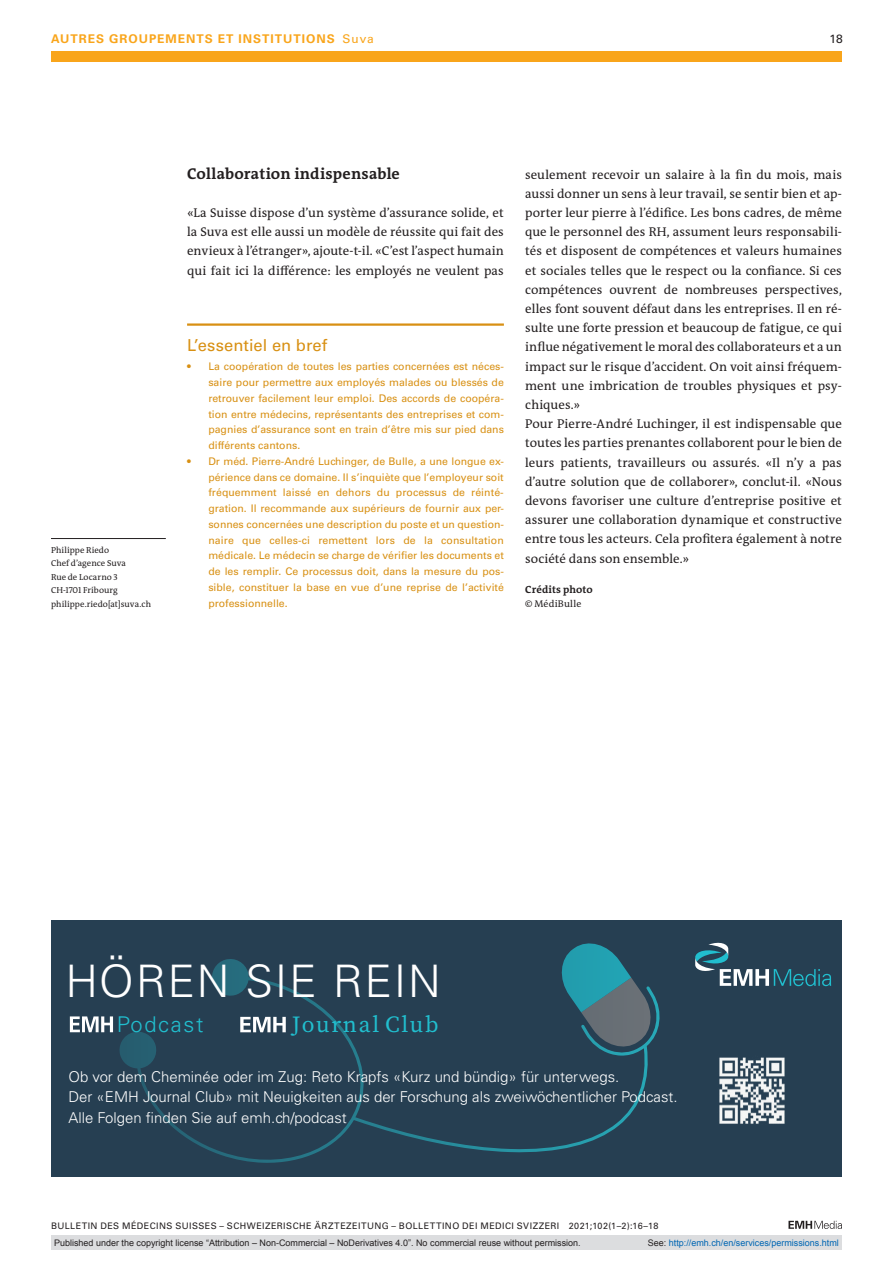
<style>
.page{position:relative;width:893px;height:1263px;background:#fff}
.page>*{position:absolute;margin:0;border:0;box-sizing:border-box;transform-origin:0 0}
.t1{font:300 44.85px "Univers LT Std";letter-spacing:.035em;color:#fff}
.t2{font:23.1px "Source Serif Pro";letter-spacing:.075em;color:#21bece}
.t3{font:300 21.75px "Univers LT Std";letter-spacing:.075em;color:#21bece}
.boxed-title-line{font:16.5px "Univers LT Std";letter-spacing:.005em;color:#d89013}
.section-h1{font:700 15.75px "The Antiqua B W7";letter-spacing:.01em;color:#231f20}
.t4{font:300 15px/20.4px "Univers LT Std";color:#fff}
.section-pn{font:12.75px/19.2px "The Antiqua B W5 Plain";letter-spacing:.005em;color:#231f20;text-align:justify}
.ressort{font:700 12px "Univers LT Std";letter-spacing:.085em;color:#f9a51b}
.ressort-2{font:12px "Univers LT Std";color:#231f20}
.boxed-text{font:10.5px/15.8px "Univers LT Std";color:#d89013;text-align:justify}
.an-credits-title{font:700 10.5px "The Antiqua B W7";letter-spacing:.01em;color:#231f20}
.an-credits{font:9.75px "The Antiqua B W5 Plain";letter-spacing:.02em;color:#231f20}
.t5{font:9px "Arial";color:#231f20}
.t6{font:9px "Univers LT Std";letter-spacing:.05em;color:#231f20}
.t7{font:9px "Arial";color:#0066b3}
.author-address{font:8.7px/13.5px "The Antiqua B W5 Plain";letter-spacing:.01em;color:#231f20}
.s1{font-weight:400}
.s2{color:#231f20}
</style>
<div class="page">
<svg style="left:788px;top:1221px;width:54px;height:8px"></svg>
<hr style="left:187px;top:323px;width:317px;height:3px;background:#d89013">
<hr style="left:51px;top:538px;width:115px;height:1px;background:#231f20">
<div style="left:51px;top:921px;width:791px;height:256px;background:#263f52"></div>
<svg style="left:566px;top:943px;width:51px;height:14px"></svg>
<svg style="left:119px;top:957px;width:541px;height:206px"></svg>
<svg style="left:70px;top:1016px;width:43px;height:16px"></svg>
<svg style="left:240px;top:1017px;width:46px;height:15px"></svg>
<svg style="left:695px;top:943px;width:136px;height:43px"></svg>
<img style="left:719px;top:1057px;width:66px;height:67px">
<div style="left:51px;top:51px;width:791px;height:11px;background:#f9a51b"></div>
<div style="left:51px;top:1235px;width:791px;height:15px;background:#dcdddf"></div>
<p class="ressort" style="left:51px;top:31px;width:324px">AUTRES GROUPEMENTS ET INSTITUTIONS <span class="s1">Suva</span></p>
<p class="ressort-2" style="left:829px;top:31px;width:15px">18</p>
<p class="author-address" style="left:51px;top:543px;width:101px">Philippe Riedo<br>Chef d’agence Suva<br>Rue de Locarno 3<br>CH-1701 Fribourg philippe.riedo[at]suva.ch</p>
<p class="section-h1" style="left:187px;top:163px;width:214px">Collaboration indispensable</p>
<p class="section-pn" style="left:187px;top:203px;width:318px">«La Suisse dispose d’un système d’assurance solide, et la Suva est elle aussi un modèle de réussite qui fait des envieux à l’étranger», ajoute-t-il. «C’est l’aspect humain qui fait ici la différence: les employés ne veulent pas</p>
<p class="boxed-title-line" style="left:187px;top:336px;width:142px">L’essentiel en bref</p>
<p class="boxed-text" style="left:208px;top:359px;width:297px;text-indent:-21px">• La coopération de toutes les parties concernées est néces&shy;saire pour permettre aux employés malades ou blessés de retrouver facilement leur emploi. Des accords de coopéra&shy;tion entre médecins, représentants des entreprises et com&shy;pagnies d’assurance sont en train d’être mis sur pied dans différents cantons.</p>
<p class="boxed-text" style="left:208px;top:453px;width:297px;text-indent:-21px">• Dr méd. Pierre-André Luchinger, de Bulle, a une longue ex&shy;périence dans ce domaine. Il s’inquiète que l’employeur soit fréquemment laissé en dehors du processus de réinté&shy;gration. Il recommande aux supérieurs de fournir aux per&shy;sonnes concernées une description du poste et un question&shy;naire que celles-ci remettent lors de la consultation médicale. Le médecin se charge de vérifier les documents et de les remplir. Ce processus doit, dans la mesure du pos&shy;sible, constituer la base en vue d’une reprise de l’activité professionnelle.</p>
<p class="section-pn" style="left:525px;top:165px;width:318px">seulement recevoir un salaire à la fin du mois, mais aussi donner un sens à leur travail, se sentir bien et ap&shy;porter leur pierre à l’édifice. Les bons cadres, de même que le personnel des RH, assument leurs responsabili&shy;tés et disposent de compétences et valeurs humaines et sociales telles que le respect ou la confiance. Si ces compétences ouvrent de nombreuses perspectives, elles font souvent défaut dans les entreprises. Il en ré&shy;sulte une forte pression et beaucoup de fatigue, ce qui influe négativement le moral des collaborateurs et a un impact sur le risque d’accident. On voit ainsi fréquem&shy;ment une imbrication de troubles physiques et psy&shy;chiques.»</p>
<p class="section-pn" style="left:525px;top:414px;width:318px">Pour Pierre-André Luchinger, il est indispensable que toutes les parties prenantes collaborent pour le bien de leurs patients, travailleurs ou assurés. «Il n’y a pas d’autre solution que de collaborer», conclut-il. «Nous devons favoriser une culture d’entreprise positive et assurer une collaboration dynamique et constructive entre tous les acteurs. Cela profitera également à notre société dans son ensemble.»</p>
<p class="an-credits-title" style="left:525px;top:583px;width:69px">Crédits photo</p>
<p class="an-credits" style="left:525px;top:597px;width:58px">© MédiBulle</p>
<p class="t1" style="left:65px;top:954px;width:377px">HÖREN SIE REIN</p>
<p class="t3" style="left:117px;top:1011px;width:88px">Podcast</p>
<p class="t2" style="left:292px;top:1009px;width:149px">Journal Club</p>
<p class="t4" style="left:68px;top:1066px;width:611px">Ob vor dem Cheminée oder im Zug: Reto Krapfs «Kurz und bündig» für unterwegs.<br>Der «EMH Journal Club» mit Neuigkeiten aus der Forschung als zweiwöchentlicher Podcast.<br>Alle Folgen finden Sie auf emh.ch/podcast</p>
<p class="t6" style="left:51px;top:1220px;width:609px">BULLETIN DES MÉDECINS SUISSES – SCHWEIZERISCHE ÄRZTEZEITUNG – BOLLETTINO DEI MEDICI SVIZZERI 2021;102(1–2):16–18</p>
<p class="t5" style="left:54px;top:1237px;width:528px">Published under the copyright license “Attribution – Non-Commercial – NoDerivatives 4.0”. No commercial reuse without permission.</p>
<p class="t7" style="left:648px;top:1237px;width:193px"><span class="s2">See:</span> http://emh.ch/en/services/permissions.html</p>
</div>
